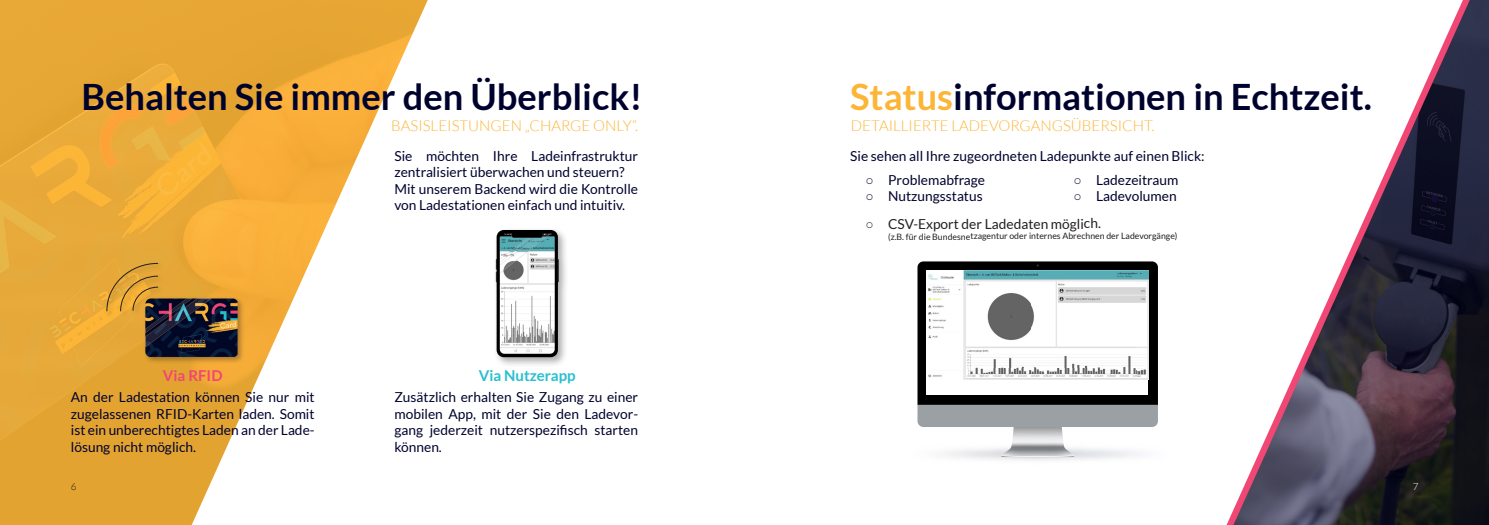
<style>
.page{position:relative;width:1489px;height:525px;background:#fff}
.page>*{position:absolute;margin:0;border:0;box-sizing:border-box;transform-origin:0 0}
.t1{font:700 36.25px "Lato";color:#00022e}
.t2{font:300 15px "Lato";color:#fcb536}
.t3{font:700 15px "Lato";color:#28bfd0}
.t4{font:700 15px "Lato";color:#f04775}
.t5{font:13.75px/16.5px "Lato";color:#00022e}
.t6{font:13.75px "Lato";letter-spacing:-.005em;color:#231f20}
.t7{font:300 10px "Lato";color:#231f20}
.t8{font:300 10px "Lato";color:#fff}
.t9{font:8.75px "Lato";letter-spacing:-.005em;color:#231f20}
.s1{color:#fcb536}
.s2{font-family:"Arial"}
</style>
<div class="page">
<img style="left:0;top:0;width:428px;height:524px">
<img style="left:1478px;top:0;width:10px;height:524px">
<div style="left:492px;top:226px;width:77px;height:141px;background:#231f20;opacity:.37"></div>
<svg style="left:495px;top:230px;width:64px;height:127px"></svg>
<img style="left:1000px;top:430px;width:74px;height:30px">
<svg style="left:917px;top:404px;width:240px;height:26px;background:#a0a4a7"></svg>
<div style="left:917px;top:261px;width:240px;height:143px;background:#000"></div>
<div style="left:926px;top:270px;width:222px;height:125px;background:#fff"></div>
<img style="left:1148px;top:281px;width:1px;height:98px">
<img style="left:928px;top:270px;width:220px;height:109px">
<div style="left:142px;top:295px;width:103px;height:69px;background:#231f20;opacity:.37"></div>
<img style="left:145px;top:298px;width:92px;height:59px">
<div style="left:104px;top:260px;width:61px;height:58px;background:#231f20;opacity:.37"></div>
<svg style="left:106px;top:262px;width:105px;height:85px;background:#9f7837"></svg>
<svg style="left:1227px;top:0;width:251px;height:524px"></svg>
<p class="t1" style="left:81px;top:76px;width:562px">Behalten Sie immer den Überblick!</p>
<p class="t1" style="left:850px;top:76px;width:523px"><span class="s1">Status</span>informationen in Echtzeit.</p>
<p class="t2" style="left:391px;top:117px;width:248px">BASISLEISTUNGEN „CHARGE ONLY“.</p>
<p class="t2" style="left:850px;top:117px;width:305px">DETAILLIERTE LADEVORGANGSÜBERSICHT.</p>
<p class="t4" style="left:163px;top:367px;width:61px">Via RFID</p>
<p class="t5" style="left:71px;top:388px;width:245px;text-align:justify">An der Ladestation können Sie nur mit zugelassenen RFID-Karten laden. Somit ist ein unberechtigtes Laden an der Lade&shy;lösung nicht möglich.</p>
<p class="t5" style="left:394px;top:147px;width:245px">Sie möchten Ihre Ladeinfrastruktur zentralisiert überwachen und steuern?</p>
<p class="t5" style="left:394px;top:180px;width:245px">Mit unserem Backend wird die Kontrolle von Ladestationen einfach und intuitiv.</p>
<p class="t3" style="left:478px;top:367px;width:98px">Via Nutzerapp</p>
<p class="t5" style="left:394px;top:388px;width:245px;text-align:justify">Zusätzlich erhalten Sie Zugang zu einer mobilen App, mit der Sie den Ladevor&shy;gang jederzeit nutzerspezifisch starten können.</p>
<p class="t5" style="left:850px;top:147px;width:356px">Sie sehen all Ihre zugeordneten Ladepunkte auf einen Blick:</p>
<p class="t5" style="left:865px;top:171px;width:121px"><span class="s2">○</span> Problemabfrage</p>
<p class="t5" style="left:865px;top:188px;width:119px"><span class="s2">○</span> Nutzungsstatus</p>
<p class="t5" style="left:1073px;top:171px;width:106px"><span class="s2">○</span> Ladezeitraum</p>
<p class="t5" style="left:1073px;top:188px;width:105px"><span class="s2">○</span> Ladevolumen</p>
<p class="t6" style="left:865px;top:216px;width:237px"><span class="s2">○</span> CSV-Export der Ladedaten möglich.</p>
<p class="t9" style="left:888px;top:231px;width:291px">(z.B. für die Bundesnetzagentur oder internes Abrechnen der Ladevorgänge)</p>
<p class="t7" style="left:71px;top:480px;width:7px">6</p>
<p class="t8" style="left:1412px;top:480px;width:7px">7</p>
</div>
